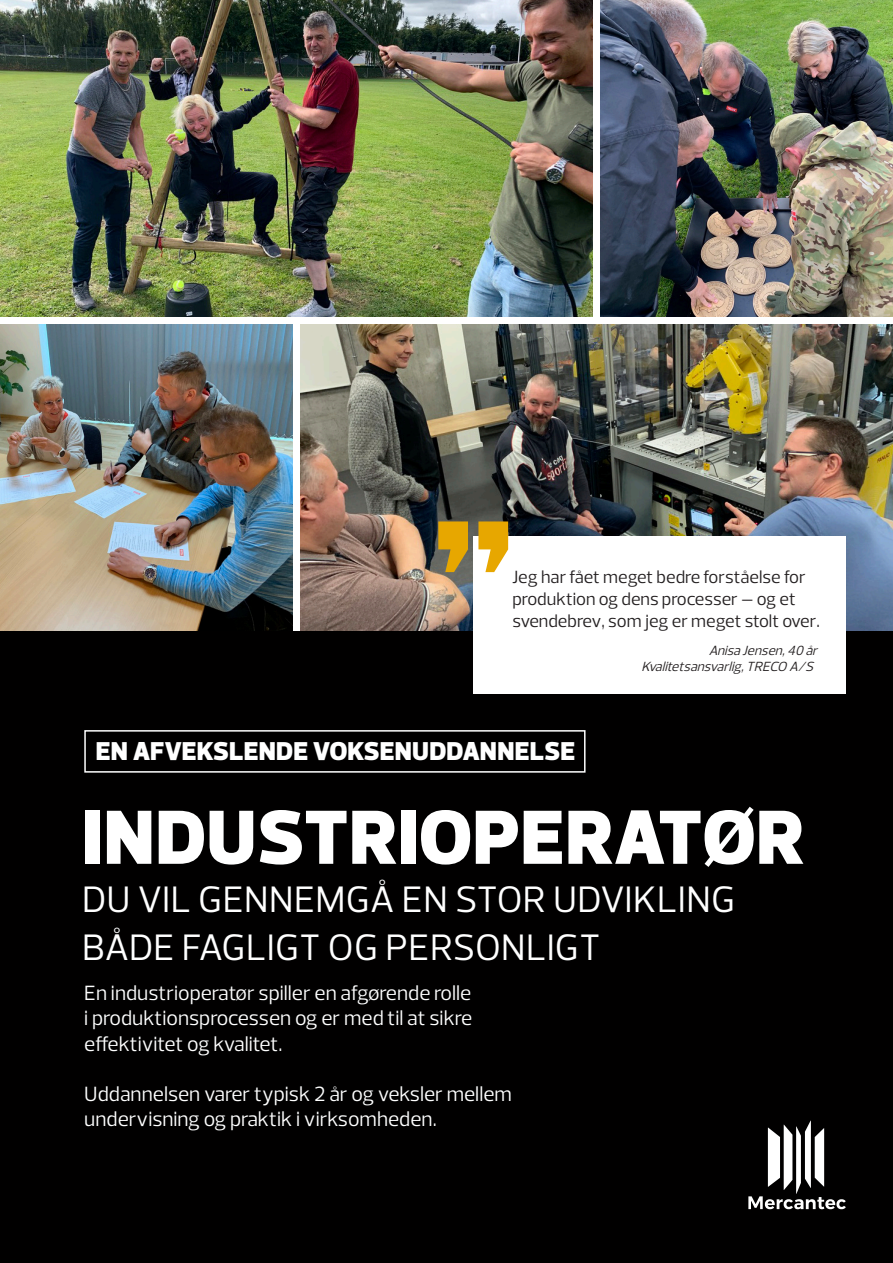
<style>
.page{position:relative;width:893px;height:1263px;background:#fff}
.page>*{position:absolute;margin:0;border:0;box-sizing:border-box;transform-origin:0 0}
.t1{font:900 78px "Prelo";letter-spacing:.015em;color:#fff}
.t2{font:37.5px "Prelo";letter-spacing:.015em;color:#fff}
.t3{font:900 26.25px "Prelo";letter-spacing:.01em;color:#fff}
.t4{font:21px/25.2px "Prelo";color:#fff}
.t5{font:18px/21.6px "Prelo";color:#231f20}
.t6{font:italic 13.5px "Prelo";color:#231f20}
</style>
<div class="page">
<img style="left:0;top:325px;width:292px;height:306px">
<img style="left:300px;top:325px;width:593px;height:306px">
<img style="left:0;top:0;width:593px;height:316px">
<img style="left:601px;top:0;width:292px;height:316px">
<div style="left:0;top:631px;width:893px;height:632px;background:#010000"></div>
<div style="left:84px;top:730px;width:501px;height:43px;border:2px solid #fff"></div>
<svg style="left:748px;top:1120px;width:98px;height:89px"></svg>
<div style="left:473px;top:536px;width:373px;height:158px;background:#fff"></div>
<svg style="left:438px;top:521px;width:70px;height:51px"></svg>
<p class="t5" style="left:512px;top:567px;width:309px">Jeg har fået meget bedre forståelse for produktion og dens processer – og et svendebrev, som jeg er meget stolt over.</p>
<p class="t6" style="left:709px;top:642px;width:114px">AnisaJensen,40 år</p>
<p class="t6" style="left:642px;top:658px;width:177px">Kvalitetsansvarlig,TRECO A/S</p>
<p class="t3" style="left:96px;top:735px;width:481px">EN AFVEKSLENDE VOKSENUDDANNELSE</p>
<p class="t1" style="left:82px;top:790px;width:723px">INDUSTRIOPERATØR</p>
<p class="t2" style="left:82px;top:876px;width:654px">DU VIL GENNEMGÅ EN STOR UDVIKLING</p>
<p class="t2" style="left:82px;top:924px;width:520px">BÅDE FAGLIGT OG PERSONLIGT</p>
<p class="t4" style="left:84px;top:981px;width:389px">En industrioperatør spiller en afgørende rolle</p>
<p class="t4" style="left:84px;top:1006px;width:390px">i produktionsprocessen og er med til at sikre</p>
<p class="t4" style="left:84px;top:1031px;width:200px">effektivitet og kvalitet.</p>
<p class="t4" style="left:84px;top:1081px;width:429px">Uddannelsen varer typisk 2 år og veksler mellem undervisning og praktik i virksomheden.</p>
</div>
